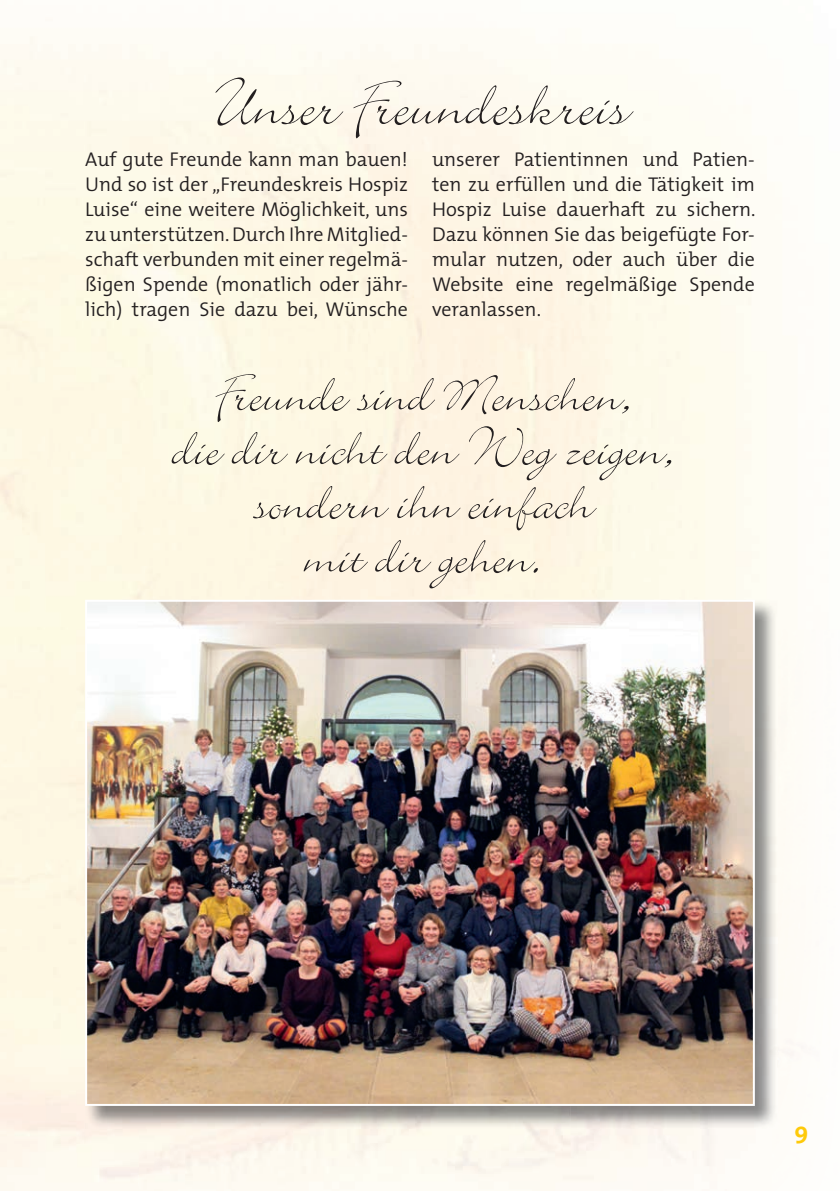
<style>
.page{position:relative;width:840px;height:1191px;background:#fff}
.page>*{position:absolute;margin:0;border:0;box-sizing:border-box;transform-origin:0 0}
.t1{font:72px "Bickley Script Std";color:#231f20}
.t2{font:60px/54px "Bickley Script Std";color:#231f20;text-align:center}
.t3{font:700 24px "The Sans";color:#feca0a}
.t4{font:300 20px/25px "The Mix";color:#231f20;text-align:justify}
</style>
<div class="page">
<img style="left:85px;top:600px;width:692px;height:528px">
<img style="left:88px;top:603px;width:663px;height:500px">
<div style="left:85px;top:600px;width:669px;height:506px;border:2px solid #fff"></div>
<h1 class="t1" style="left:211px;top:70px;width:418px">Unser Freundeskreis</h1>
<p class="t4" style="left:85px;top:146px;width:324px">Auf gute Freunde kann man bauen!<br>Und so ist der „Freundeskreis Hospiz Luise“ eine weitere Möglichkeit, uns zu unterstützen. Durch Ihre Mitglied&shy;schaft verbunden mit einer regelmä&shy;ßigen Spende (monatlich oder jähr&shy;lich) tragen Sie dazu bei, Wünsche</p>
<p class="t4" style="left:432px;top:146px;width:325px">unserer Patientinnen und Patien&shy;ten zu erfüllen und die Tätigkeit im Hospiz Luise dauerhaft zu sichern.<br>Dazu können Sie das beigefügte For&shy;mular nutzen, oder auch über die Website eine regelmäßige Spende veranlassen.</p>
<h2 class="t2" style="left:172px;top:370px;width:503px">Freunde sind Menschen,<br>die dir nicht den Weg zeigen, sondern ihn einfach<br>mit dir gehen.</h2>
<p class="t3" style="left:794px;top:1110px;width:15px">9</p>
</div>
